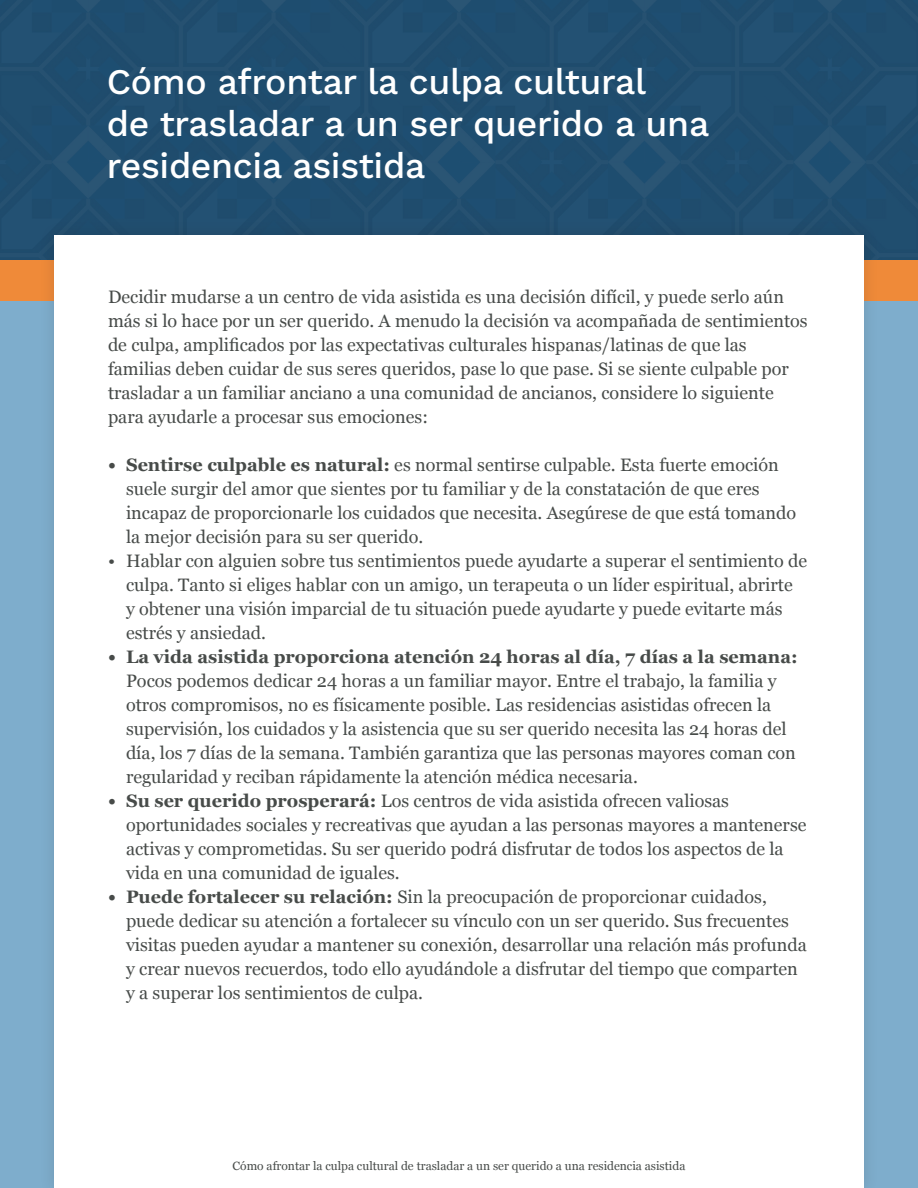
<style>
.page{position:relative;width:918px;height:1188px;background:#7eadcc}
.page>*{position:absolute;margin:0;border:0;box-sizing:border-box;transform-origin:0 0}
.t1{font:36px/42px "Work Sans";letter-spacing:-.01em;color:#fff}
.t2{font:18px/24px "Georgia";color:#474b49}
.t3{font:700 18px "Georgia";color:#474b49}
.t4{font:12px "Georgia";color:#474b49}
.s1{font-weight:700}
</style>
<div class="page">
<div style="left:0;top:0;width:918px;height:280px;background:#1f4c6d"></div>
<div style="left:0;top:260px;width:918px;height:41px;background:#ef8a39"></div>
<div style="left:39px;top:220px;width:841px;height:968px;background:#231f20;opacity:.15"></div>
<div style="left:54px;top:235px;width:810px;height:953px;background:#fff"></div>
<h1 class="t1" style="left:107px;top:59px;width:604px">Cómo afrontar la culpa cultural<br>de trasladar a un ser querido a una residencia asistida</h1>
<p class="t2" style="left:108px;top:284px;width:701px">Decidir mudarse a un centro de vida asistida es una decisión difícil, y puede serlo aún más si lo hace por un ser querido. A menudo la decisión va acompañada de sentimientos de culpa, amplificados por las expectativas culturales hispanas/latinas de que las familias deben cuidar de sus seres queridos, pase lo que pase. Si se siente culpable por trasladar a un familiar anciano a una comunidad de ancianos, considere lo siguiente para ayudarle a procesar sus emociones:</p>
<p class="t2" style="left:126px;top:452px;width:672px;text-indent:-18px"><span class="s1">• Sentirse culpable es natural:</span> es normal sentirse culpable. Esta fuerte emoción suele surgir del amor que sientes por tu familiar y de la constatación de que eres incapaz de proporcionarle los cuidados que necesita. Asegúrese de que está tomando la mejor decisión para su ser querido.</p>
<p class="t2" style="left:126px;top:548px;width:683px;text-indent:-18px">• Hablar con alguien sobre tus sentimientos puede ayudarte a superar el sentimiento de culpa. Tanto si eliges hablar con un amigo, un terapeuta o un líder espiritual, abrirte<br>y obtener una visión imparcial de tu situación puede ayudarte y puede evitarte más estrés y ansiedad.</p>
<p class="t3" style="left:108px;top:643px;width:691px">• La vida asistida proporciona atención 24 horas al día, 7 días a la semana:</p>
<p class="t2" style="left:126px;top:668px;width:671px">Pocos podemos dedicar 24 horas a un familiar mayor. Entre el trabajo, la familia y otros compromisos, no es físicamente posible. Las residencias asistidas ofrecen la supervisión, los cuidados y la asistencia que su ser querido necesita las 24 horas del día, los 7 días de la semana. También garantiza que las personas mayores coman con regularidad y reciban rápidamente la atención médica necesaria.</p>
<p class="t2" style="left:126px;top:788px;width:682px;text-indent:-18px"><span class="s1">• Su ser querido prosperará:</span> Los centros de vida asistida ofrecen valiosas oportunidades sociales y recreativas que ayudan a las personas mayores a mantenerse activas y comprometidas. Su ser querido podrá disfrutar de todos los aspectos de la vida en una comunidad de iguales.</p>
<p class="t2" style="left:126px;top:884px;width:682px;text-indent:-18px"><span class="s1">• Puede fortalecer su relación:</span> Sin la preocupación de proporcionar cuidados, puede dedicar su atención a fortalecer su vínculo con un ser querido. Sus frecuentes visitas pueden ayudar a mantener su conexión, desarrollar una relación más profunda y crear nuevos recuerdos, todo ello ayudándole a disfrutar del tiempo que comparten y a superar los sentimientos de culpa.</p>
<p class="t4" style="left:233px;top:1157px;width:454px">Cómo afrontar la culpa cultural de trasladar a un ser querido a una residencia asistida</p>
</div>
